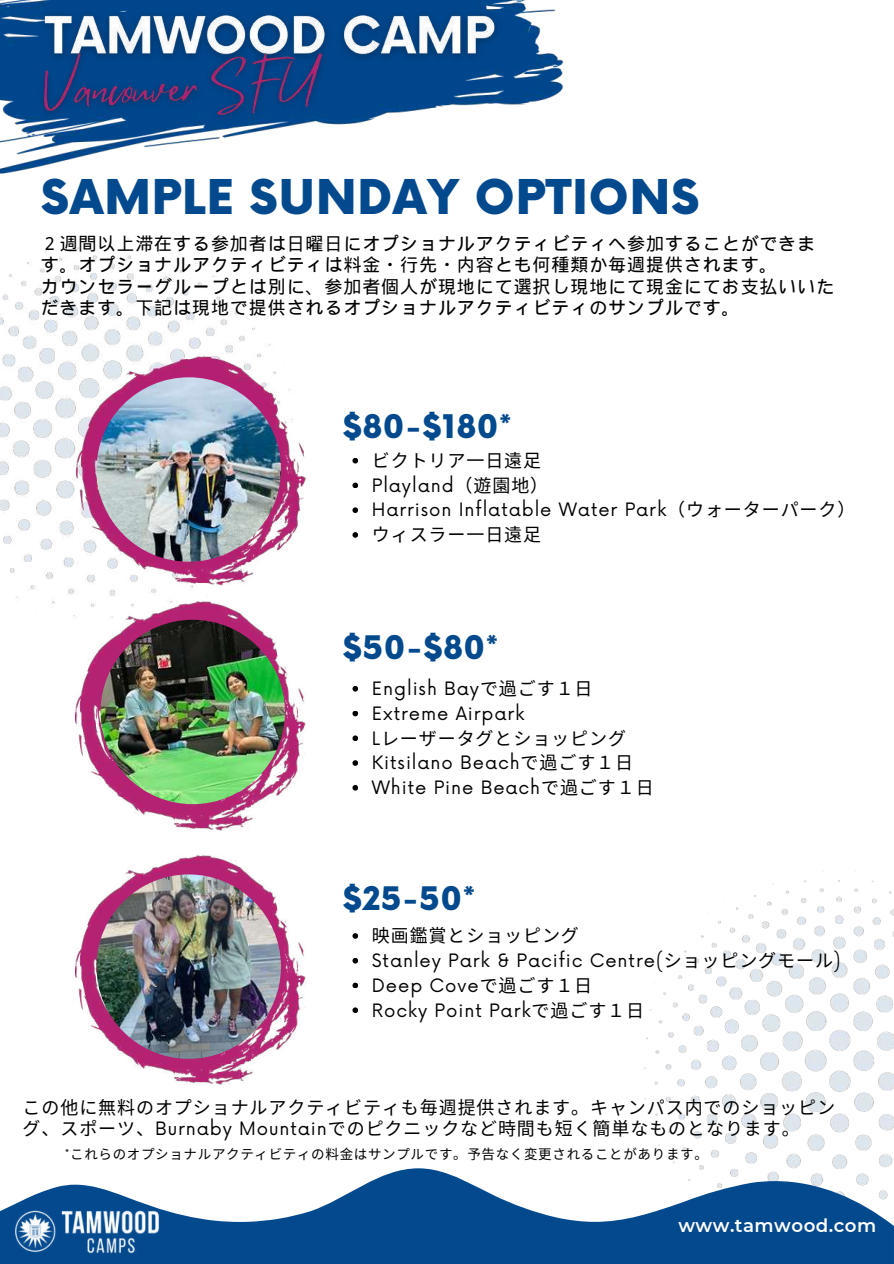
<style>
.page{position:relative;width:894px;height:1264px;background:#fff}
.page>*{position:absolute;margin:0;border:0;box-sizing:border-box;transform-origin:0 0}
.t1{font:900 46.65px "Now";letter-spacing:.02em;color:#02498e}
.t2{font:900 31.65px "Now";letter-spacing:.02em;color:#02498e}
.t3{font:600 18.15px "Montserrat";letter-spacing:.025em;color:#fff}
.t4{font:18px/24.8px "Now";letter-spacing:.05em;color:#000}
.t5{font:18px/21.3px "Wen Quan Yi Micro Hei";letter-spacing:.05em;color:#000}
.t6{font:18px/20.2px "Noto Sans CJ Ksc";letter-spacing:.05em;color:#000}
.t7{font:13.5px "Noto Sans CJ Ksc";letter-spacing:.05em;color:#000}
.s1{font-family:"Noto Sans CJ Ksc"}
.s2{font-family:"Now"}
</style>
<div class="page">
<img style="left:644px;top:870px;width:249px;height:298px">
<svg style="left:61px;top:1168px;width:832px;height:95px;fill:#02498e"></svg>
<img style="left:0;top:1186px;width:173px;height:77px">
<img style="left:0;top:237px;width:306px;height:380px">
<img style="left:0;top:0;width:564px;height:174px">
<img style="left:96px;top:377px;width:185px;height:184px;border-radius:50%">
<img style="left:76px;top:600px;width:229px;height:230px">
<img style="left:100px;top:619px;width:185px;height:185px;border-radius:50%">
<img style="left:76px;top:855px;width:229px;height:229px">
<img style="left:96px;top:874px;width:185px;height:184px;border-radius:50%">
<img style="left:32px;top:5px;width:474px;height:64px">
<img style="left:30px;top:36px;width:306px;height:97px">
<svg style="left:352px;top:458px;width:6px;height:5px"></svg>
<svg style="left:352px;top:482px;width:6px;height:6px"></svg>
<svg style="left:352px;top:507px;width:6px;height:6px"></svg>
<svg style="left:352px;top:532px;width:6px;height:5px"></svg>
<svg style="left:352px;top:686px;width:6px;height:5px"></svg>
<svg style="left:352px;top:711px;width:6px;height:5px"></svg>
<svg style="left:352px;top:735px;width:6px;height:6px"></svg>
<svg style="left:352px;top:760px;width:6px;height:5px"></svg>
<svg style="left:352px;top:785px;width:6px;height:5px"></svg>
<svg style="left:352px;top:933px;width:6px;height:5px"></svg>
<svg style="left:352px;top:958px;width:6px;height:5px"></svg>
<svg style="left:352px;top:982px;width:6px;height:6px"></svg>
<svg style="left:352px;top:1007px;width:6px;height:6px"></svg>
<h1 class="t1" style="left:41px;top:172px;width:660px">SAMPLE SUNDAY OPTIONS</h1>
<p class="t5" style="left:41px;top:233px;width:794px">２週間以上滞在する参加者は日曜日にオプショナルアクティビティへ参加することができます。オプショナルアクティビティは料金・行先・内容とも何種類か毎週提供されます。<br>カウンセラーグループとは別に、参加者個人が現地にて選択し現地にて現金にてお支払いいただきます。下記は現地で提供されるオプショナルアクティビティのサンプルです。</p>
<h2 class="t2" style="left:343px;top:409px;width:170px">$80-$180*</h2>
<p class="t6" style="left:372px;top:449px;width:169px">ビクトリア一日遠足</p>
<p class="t4" style="left:372px;top:473px;width:485px">Playland<span class="s1">（遊園地）<br></span>Harrison Inflatable Water Park<span class="s1">（ウォーターパーク）</span></p>
<p class="t6" style="left:372px;top:523px;width:169px">ウィスラー一日遠足</p>
<h2 class="t2" style="left:343px;top:631px;width:157px">$50-$80*</h2>
<p class="t4" style="left:372px;top:677px;width:216px">English Bay<span class="s1">で過ごす１日<br></span>Extreme Airpark</p>
<p class="t6" style="left:372px;top:726px;width:256px"><span class="s2">L</span>レーザータグとショッピング</p>
<p class="t4" style="left:372px;top:751px;width:277px">Kitsilano Beach<span class="s1">で過ごす１日<br></span>White Pine Beach<span class="s1">で過ごす１日</span></p>
<h2 class="t2" style="left:343px;top:881px;width:134px">$25-50*</h2>
<p class="t6" style="left:372px;top:924px;width:209px">映画鑑賞とショッピング</p>
<p class="t4" style="left:372px;top:949px;width:470px">Stanley Park &amp; Pacific Centre(<span class="s1">ショッピングモール</span>)<br>Deep Cove<span class="s1">で過ごす１日<br></span>Rocky Point Park<span class="s1">で過ごす１日</span></p>
<p class="t6" style="left:23px;top:1096px;width:813px">この他に無料のオプショナルアクティビティも毎週提供されます。キャンパス内でのショッピング、スポーツ、<span class="s2">Burnaby Mountain</span>でのピクニックなど時間も短く簡単なものとなります。</p>
<p class="t7" style="left:65px;top:1142px;width:644px"><span class="s2">*</span>これらのオプショナルアクティビティの料金はサンプルです。予告なく変更されることがあります。</p>
<p class="t3" style="left:678px;top:1214px;width:199px">www.tamwood.com</p>
</div>
